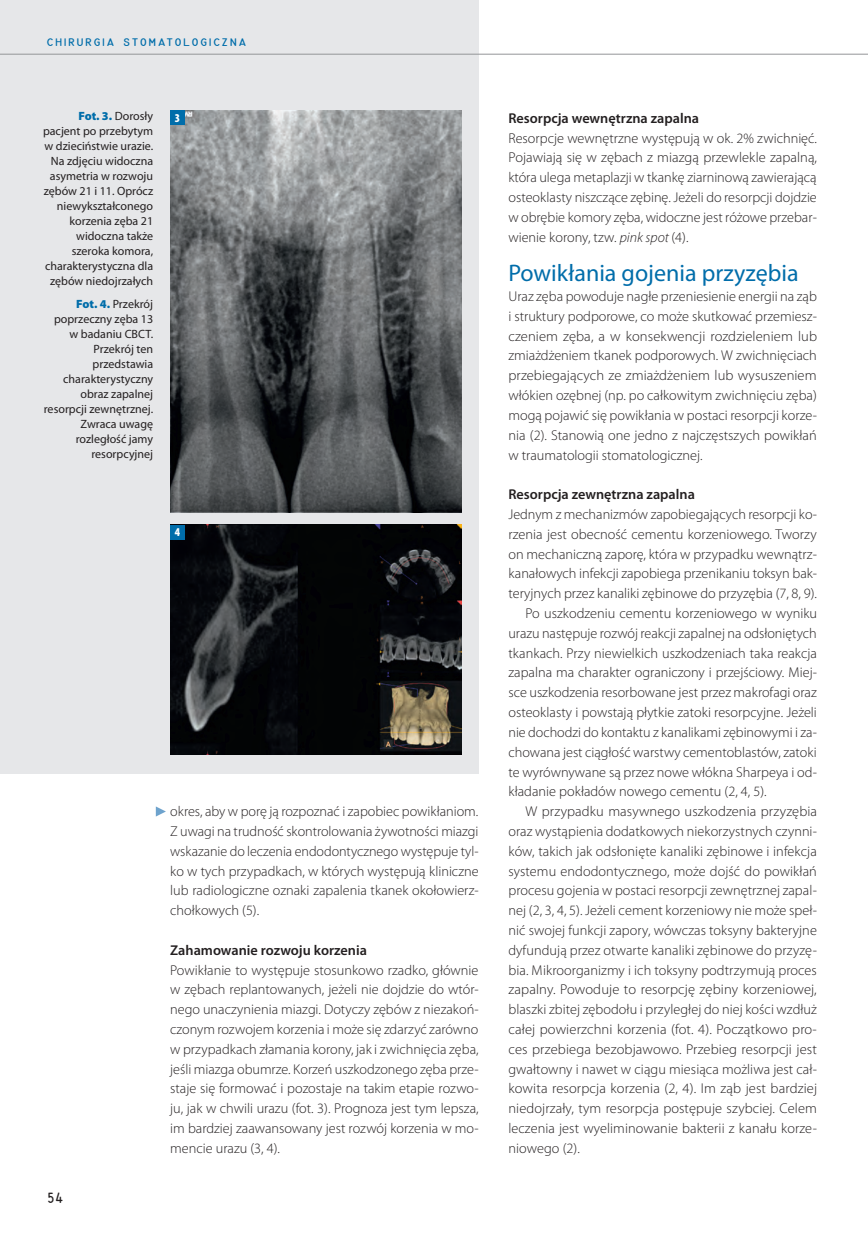
<style>
.page{position:relative;width:868px;height:1234px;background:#fff}
.page>*{position:absolute;margin:0;border:0;box-sizing:border-box;transform-origin:0 0}
.śródtytuł{font:24px "Myriad Pro";color:#006daa}
.t1{font:15.75px "Gordon URWTCE Con";color:#231f20}
.tekst{font:300 14.25px/19.8px "Myriad Pro";color:#231f20;text-align:justify}
.tekst_bez_wcięcia{font:300 14.25px/19.8px "Myriad Pro";color:#231f20;text-align:justify}
.śródtytuł_2{font:600 14.25px "Myriad Pro";color:#231f20}
.podpis{font:12px/15px "Myriad Pro";color:#231f20;text-align:right}
.t2{font:900 condensed 12px "Myriad Pro";color:#fff}
.t3{font:11.55px "Gordon URWTCE Con";letter-spacing:.145em;color:#006daa;scale:1.25 1}
.s1{font-weight:900;color:#006daa}
.s2{font-style:italic}
</style>
<div class="page">
<div style="left:0;top:0;width:478px;height:773px;background:#e6e7e9"></div>
<img style="left:170px;top:111px;width:291px;height:401px">
<img style="left:170px;top:524px;width:291px;height:230px">
<div style="left:170px;top:111px;width:15px;height:14px;background:#006daa"></div>
<div style="left:170px;top:524px;width:15px;height:15px;background:#006daa"></div>
<svg style="left:156px;top:806px;width:10px;height:10px"></svg>
<hr style="left:0;top:54px;width:867px;height:1px;background:#939598">
<p class="t3" style="left:47px;top:36px;width:161px">CHIRURGIA STOMATOLOGICZNA</p>
<p class="podpis" style="left:43px;top:108px;width:112px"><span class="s1">Fot. 3.</span> Dorosły pacjent po przebytym w dzieciństwie urazie.<br>Na zdjęciu widoczna asymetria w rozwoju zębów 21 i 11. Oprócz niewykształconego korzenia zęba 21 widoczna także szeroka komora, charakterystyczna dla zębów niedojrzałych</p>
<p class="podpis" style="left:44px;top:296px;width:111px"><span class="s1">Fot. 4.</span> Przekrój poprzeczny zęba 13 w badaniu CBCT.<br>Przekrój ten przedstawia charakterystyczny obraz zapalnej resorpcji zewnętrznej.<br>Zwraca uwagę rozległość jamy resorpcyjnej</p>
<p class="t2" style="left:175px;top:111px;width:7px">3</p>
<p class="t2" style="left:175px;top:525px;width:7px">4</p>
<p class="t1" style="left:47px;top:1187px;width:18px">54</p>
<p class="tekst" style="left:170px;top:801px;width:310px">okres, aby w porę ją rozpoznać i zapobiec powikłaniom.<br>Z uwagi na trudność skontrolowania żywotności miazgi wskazanie do leczenia endodontycznego występuje tyl&shy;ko w tych przypadkach, w których występują kliniczne lub radiologiczne oznaki zapalenia tkanek okołowierz&shy;chołkowych (5).</p>
<p class="śródtytuł_2" style="left:170px;top:940px;width:198px">Zahamowanie rozwoju korzenia</p>
<p class="tekst_bez_wcięcia" style="left:170px;top:959px;width:310px">Powikłanie to występuje stosunkowo rzadko, głównie w zębach replantowanych, jeżeli nie dojdzie do wtór&shy;nego unaczynienia miazgi. Dotyczy zębów z niezakoń&shy;czonym rozwojem korzenia i może się zdarzyć zarówno w przypadkach złamania korony, jak i zwichnięcia zęba, jeśli miazga obumrze. Korzeń uszkodzonego zęba prze&shy;staje się formować i pozostaje na takim etapie rozwo&shy;ju, jak w chwili urazu (fot. 3). Prognoza jest tym lepsza, im bardziej zaawansowany jest rozwój korzenia w mo&shy;mencie urazu (3, 4).</p>
<p class="śródtytuł_2" style="left:508px;top:109px;width:192px">Resorpcja wewnętrzna zapalna</p>
<p class="tekst_bez_wcięcia" style="left:508px;top:128px;width:310px">Resorpcje wewnętrzne występują w ok. 2% zwichnięć.<br>Pojawiają się w zębach z miazgą przewlekle zapalną, która ulega metaplazji w tkankę ziarninową zawierającą osteoklasty niszczące zębinę. Jeżeli do resorpcji dojdzie w obrębie komory zęba, widoczne jest różowe przebar&shy;wienie korony, tzw. <span class="s2">pink spot</span> (4).</p>
<p class="śródtytuł" style="left:508px;top:258px;width:291px">Powikłania gojenia przyzębia</p>
<p class="tekst_bez_wcięcia" style="left:508px;top:286px;width:310px">Uraz zęba powoduje nagłe przeniesienie energii na ząb i struktury podporowe, co może skutkować przemiesz&shy;czeniem zęba, a w konsekwencji rozdzieleniem lub zmiażdżeniem tkanek podporowych. W zwichnięciach przebiegających ze zmiażdżeniem lub wysuszeniem włókien ozębnej (np. po całkowitym zwichnięciu zęba) mogą pojawić się powikłania w postaci resorpcji korze&shy;nia (2). Stanowią one jedno z najczęstszych powikłań w traumatologii stomatologicznej.</p>
<p class="śródtytuł_2" style="left:508px;top:485px;width:188px">Resorpcja zewnętrzna zapalna</p>
<p class="tekst_bez_wcięcia" style="left:508px;top:504px;width:310px">Jednym z mechanizmów zapobiegających resorpcji ko&shy;rzenia jest obecność cementu korzeniowego. Tworzy on mechaniczną zaporę, która w przypadku wewnątrz&shy;kanałowych infekcji zapobiega przenikaniu toksyn bak&shy;teryjnych przez kanaliki zębinowe do przyzębia (7, 8, 9).</p>
<p class="tekst" style="left:508px;top:603px;width:310px;text-indent:17px">Po uszkodzeniu cementu korzeniowego w wyniku urazu następuje rozwój reakcji zapalnej na odsłoniętych tkankach. Przy niewielkich uszkodzeniach taka reakcja zapalna ma charakter ograniczony i przejściowy. Miej&shy;sce uszkodzenia resorbowane jest przez makrofagi oraz osteoklasty i powstają płytkie zatoki resorpcyjne. Jeżeli nie dochodzi do kontaktu z kanalikami zębinowymi i za&shy;chowana jest ciągłość warstwy cementoblastów, zatoki te wyrównywane są przez nowe włókna Sharpeya i od&shy;kładanie pokładów nowego cementu (2, 4, 5).</p>
<p class="tekst" style="left:508px;top:801px;width:310px;text-indent:17px">W przypadku masywnego uszkodzenia przyzębia oraz wystąpienia dodatkowych niekorzystnych czynni&shy;ków, takich jak odsłonięte kanaliki zębinowe i infekcja systemu endodontycznego, może dojść do powikłań procesu gojenia w postaci resorpcji zewnętrznej zapal&shy;nej (2, 3, 4, 5). Jeżeli cement korzeniowy nie może speł&shy;nić swojej funkcji zapory, wówczas toksyny bakteryjne dyfundują przez otwarte kanaliki zębinowe do przyzę&shy;bia. Mikroorganizmy i ich toksyny podtrzymują proces zapalny. Powoduje to resorpcję zębiny korzeniowej, blaszki zbitej zębodołu i przyległej do niej kości wzdłuż całej powierzchni korzenia (fot. 4). Początkowo pro&shy;ces przebiega bezobjawowo. Przebieg resorpcji jest gwałtowny i nawet w ciągu miesiąca możliwa jest cał&shy;kowita resorpcja korzenia (2, 4). Im ząb jest bardziej niedojrzały, tym resorpcja postępuje szybciej. Celem leczenia jest wyeliminowanie bakterii z kanału korze&shy;niowego (2).</p>
</div>
